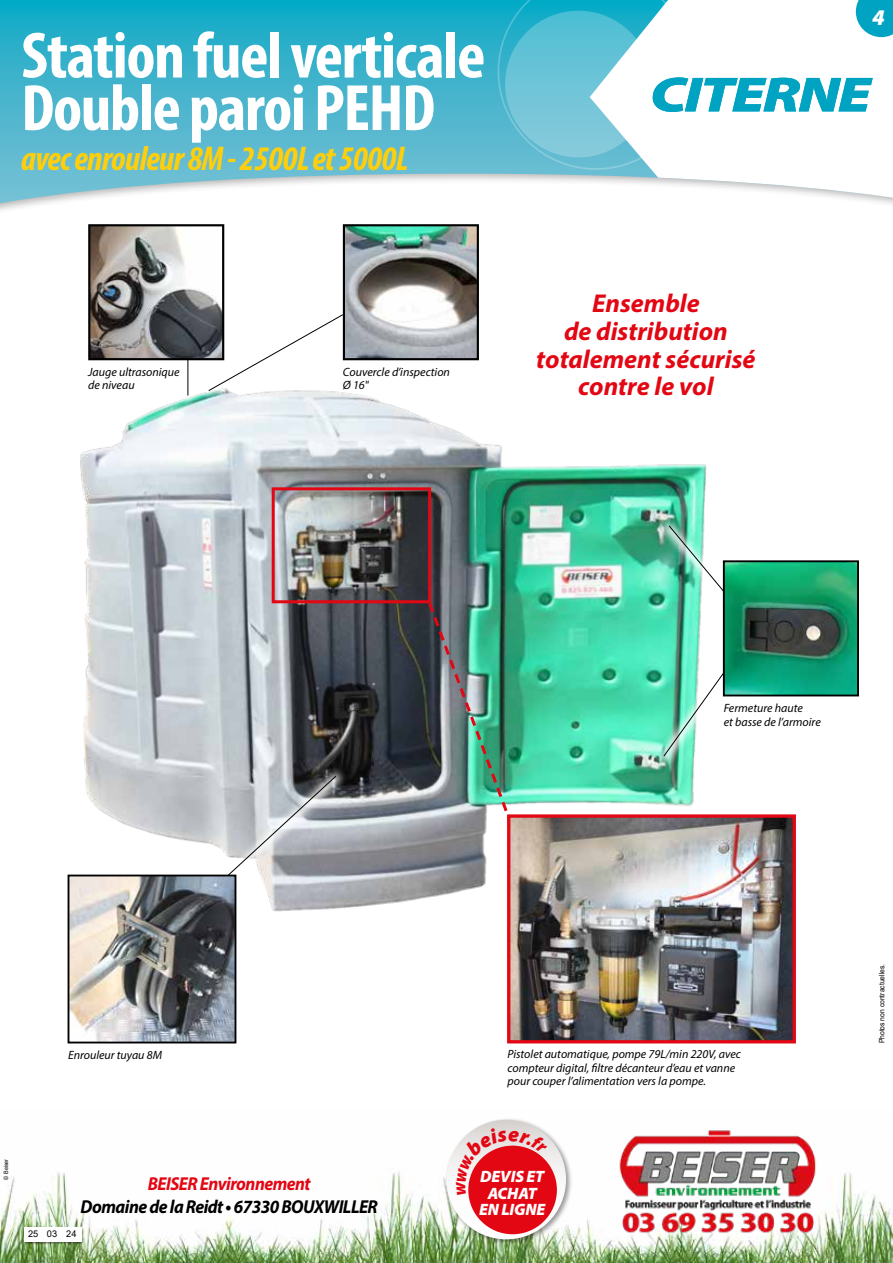
<style>
.page{position:relative;width:893px;height:1263px;background:#fff}
.page>*{position:absolute;margin:0;border:0;box-sizing:border-box;transform-origin:0 0}
.t1{font:700 condensed 66px/52.5px "Myriad Pro";letter-spacing:-.02em;color:#fff}
.t2{font:italic 900 49.65px "Myriad Pro";letter-spacing:-.04em;color:#00a4c2;scale:1.25 1}
.t3{font:italic 700 condensed 34.5px "Myriad Pro";letter-spacing:-.02em;color:#ffcf0c}
.t4{font:italic 700 25.95px/27.9px "Myriad Pro";color:#e30613;text-align:center}
.t5{font:italic 900 22.5px "Myriad Pro";color:#fff}
.t6{font:italic 700 18.75px "Myriad Pro";letter-spacing:-.03em;color:#000;scale:.94 1}
.t7{font:italic 700 18.75px "Myriad Pro";letter-spacing:-.03em;color:#e30613;scale:.94 1}
.t8{font:italic 900 16.5px/16.5px "Myriad Pro";letter-spacing:-.01em;color:#fff;text-align:center}
.t9{font:italic 12px/13.5px "Myriad Pro";color:#000}
.t10{font:9.3px "Arial";color:#000}
.t11{font:7.5px "Arial";color:#000;scale:.9 1}
.t12{font:6px "Arial";color:#000;scale:.9 1}
</style>
<div class="page">
<svg style="left:0;top:0;width:590px;height:203px;background:#57bbd1"></svg>
<svg style="left:590px;top:9px;width:303px;height:194px"></svg>
<svg style="left:486px;top:0;width:217px;height:181px"></svg>
<img style="left:0;top:1171px;width:893px;height:92px">
<div style="left:23px;top:1227px;width:61px;height:18px;background:#000;opacity:.5"></div>
<div style="left:24px;top:1227px;width:57px;height:15px;background:#fff"></div>
<img style="left:609px;top:1130px;width:216px;height:110px">
<div style="left:444px;top:1117px;width:129px;height:129px;background:#000;opacity:.4"></div>
<svg style="left:446px;top:1120px;width:120px;height:119px"></svg>
<div style="left:468px;top:1145px;width:89px;height:89px;background:#e30613;border-radius:50%"></div>
<img style="left:80px;top:360px;width:643px;height:546px">
<svg style="left:193px;top:262px;width:166px;height:181px"></svg>
<svg style="left:175px;top:360px;width:25px;height:47px"></svg>
<hr style="left:188px;top:359px;width:1px;height:36px;background:#000">
<img style="left:346px;top:227px;width:130px;height:130px">
<div style="left:343px;top:224px;width:136px;height:136px;border:2px solid #000"></div>
<svg style="left:625px;top:638px;width:151px;height:134px"></svg>
<svg style="left:148px;top:760px;width:219px;height:177px"></svg>
<img style="left:646px;top:513px;width:77px;height:107px">
<img style="left:726px;top:563px;width:130px;height:130px">
<div style="left:723px;top:560px;width:136px;height:136px;border:2px solid #000"></div>
<div style="left:272px;top:487px;width:159px;height:116px;border:3px solid #e30613"></div>
<img style="left:426px;top:599px;width:89px;height:230px">
<img style="left:71px;top:877px;width:162px;height:163px">
<div style="left:68px;top:874px;width:168px;height:169px;border:2px solid #000"></div>
<img style="left:91px;top:227px;width:130px;height:130px">
<div style="left:88px;top:224px;width:136px;height:136px;border:2px solid #000"></div>
<img style="left:511px;top:818px;width:281px;height:221px">
<div style="left:507px;top:814px;width:289px;height:229px;border:3px solid #e30613"></div>
<svg style="left:856px;top:0;width:37px;height:37px"></svg>
<svg style="left:456px;top:1128px;width:91px;height:67px"></svg>
<h1 class="t1" style="left:21px;top:28px;width:466px">Station fuel verticale<br>Double paroi PEHD</h1>
<h3 class="t3" style="left:21px;top:137px;width:388px">avec enrouleur 8M - 2500L et 5000L</h3>
<p class="t9" style="left:88px;top:365px;width:93px">Jauge ultrasonique de niveau</p>
<p class="t9" style="left:343px;top:365px;width:109px">Couvercle d’inspection<br>Ø 16"</p>
<h3 class="t5" style="left:872px;top:5px;width:14px">4</h3>
<h2 class="t2" style="left:650px;top:67px;width:179px">CITERNE</h2>
<h3 class="t4" style="left:536px;top:288px;width:221px">Ensemble<br>de distribution totalement sécurisé contre le vol</h3>
<p class="t9" style="left:68px;top:1048px;width:96px">Enrouleur tuyau 8M</p>
<p class="t12" style="left:2px;top:1179px;width:25px;rotate:-90deg">© Beiser</p>
<h3 class="t7" style="left:148px;top:1172px;width:175px">BEISER Environnement</h3>
<h3 class="t6" style="left:81px;top:1194px;width:318px">Domaine de la Reidt • 67330 BOUXWILLER</h3>
<p class="t10" style="left:28px;top:1227px;width:50px">25 03 24</p>
<p class="t9" style="left:724px;top:701px;width:99px">Fermeture haute<br>et basse de l’armoire</p>
<p class="t9" style="left:507px;top:1047px;width:235px">Pistolet automatique, pompe 79L/min 220V, avec compteur digital, filtre décanteur d’eau et vanne pour couper l’alimentation vers la pompe.</p>
<h3 class="t8" style="left:479px;top:1168px;width:68px">DEVIS ET<br>ACHAT<br>EN LIGNE</h3>
<p class="t11" style="left:877px;top:1043px;width:90px;rotate:-90deg">Photos non contractuelles.</p>
</div>
